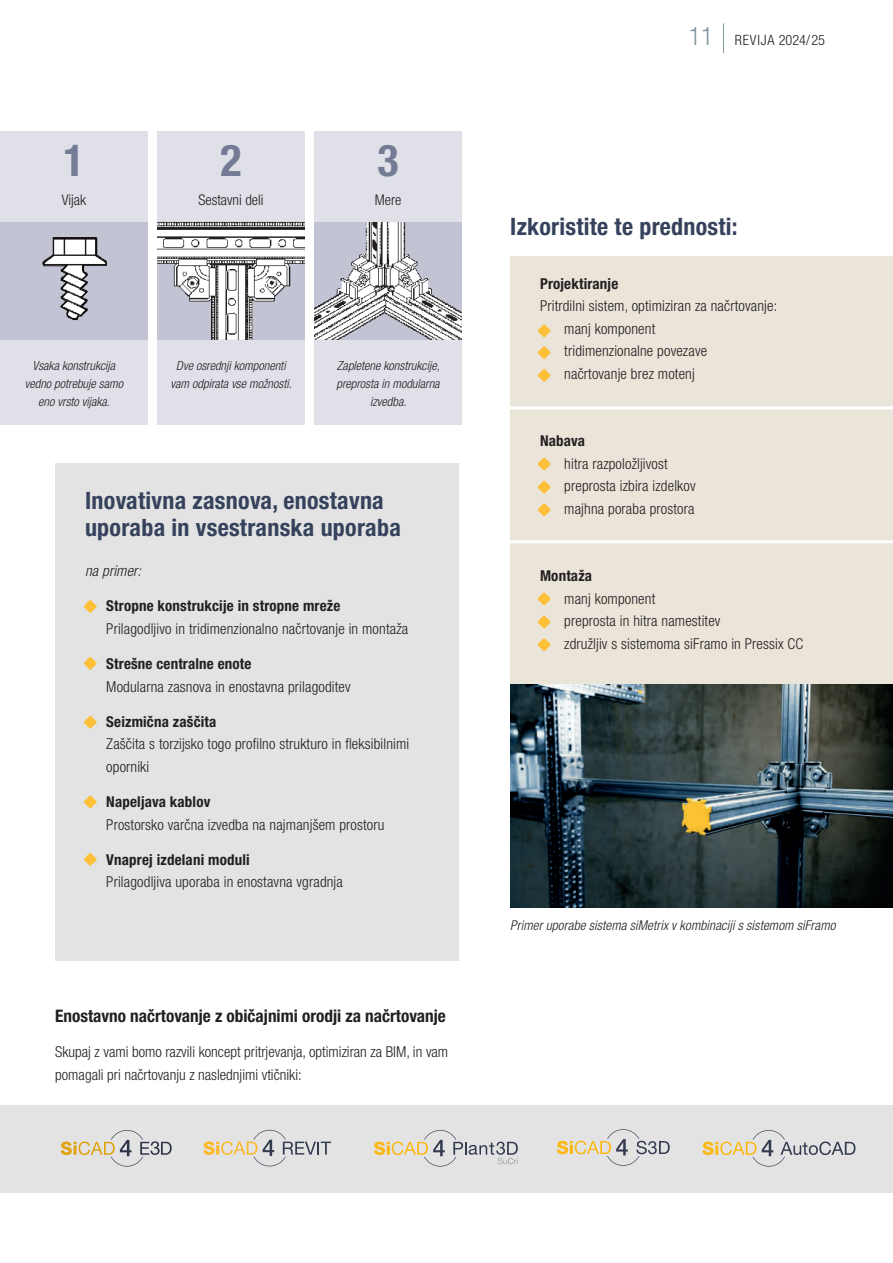
<style>
.page{position:relative;width:893px;height:1263px;background:#fff}
.page>*{position:absolute;margin:0;border:0;box-sizing:border-box;transform-origin:0 0}
.t1{font:700 condensed 43.95px "Helvetica Neue LT Pro";color:#737c94}
.t2{font:700 condensed 24px/27px "Helvetica Neue LT Pro";letter-spacing:.01em;color:#36425c}
.t3{font:700 condensed 17.25px "Helvetica Neue LT Pro";color:#231f20}
.t4{font:300 condensed 15px/22.5px "Helvetica Neue LT Pro";letter-spacing:.01em;color:#231f20}
.t5{font:700 condensed 15px "Helvetica Neue LT Pro";letter-spacing:.01em;color:#231f20}
.t6{font:italic 300 condensed 15px "Helvetica Neue LT Pro";letter-spacing:.01em;color:#231f20}
.t7{font:300 condensed 14.7px "Helvetica Neue LT Pro";color:#231f20}
.t8{font:300 condensed 14.25px "Helvetica Neue LT Pro";letter-spacing:.055em;color:#231f20}
.t9{font:italic 300 condensed 13.5px "Helvetica Neue LT Pro";letter-spacing:.01em;color:#231f20}
.t10{font:italic 300 condensed 12.6px/18px "Helvetica Neue LT Pro";color:#231f20;text-align:center}
.s1{font-size:25.5px;color:#83969f}
</style>
<div class="page">
<div style="left:55px;top:463px;width:404px;height:498px;background:#e3e3e4"></div>
<hr style="left:723px;top:23px;width:1px;height:30px;background:#83969f">
<div style="left:0;top:1106px;width:893px;height:87px;background:#e3e3e4"></div>
<svg style="left:61px;top:1130px;width:111px;height:36px"></svg>
<svg style="left:203px;top:1130px;width:128px;height:36px"></svg>
<svg style="left:374px;top:1130px;width:144px;height:36px"></svg>
<svg style="left:557px;top:1129px;width:113px;height:37px"></svg>
<svg style="left:702px;top:1130px;width:153px;height:36px"></svg>
<div style="left:510px;top:256px;width:383px;height:650px;background:#eae4d9"></div>
<img style="left:510px;top:684px;width:383px;height:223px">
<hr style="left:498px;top:406px;width:395px;height:3px;background:#fff">
<hr style="left:498px;top:540px;width:395px;height:3px;background:#fff">
<svg style="left:84px;top:600px;width:13px;height:13px"></svg>
<svg style="left:84px;top:657px;width:13px;height:13px"></svg>
<svg style="left:84px;top:716px;width:13px;height:12px"></svg>
<svg style="left:84px;top:796px;width:13px;height:12px"></svg>
<svg style="left:84px;top:853px;width:13px;height:13px"></svg>
<svg style="left:538px;top:324px;width:12px;height:13px"></svg>
<svg style="left:538px;top:346px;width:12px;height:13px"></svg>
<svg style="left:538px;top:369px;width:12px;height:13px"></svg>
<svg style="left:538px;top:458px;width:12px;height:12px"></svg>
<svg style="left:538px;top:481px;width:12px;height:12px"></svg>
<svg style="left:538px;top:503px;width:12px;height:13px"></svg>
<svg style="left:538px;top:593px;width:12px;height:12px"></svg>
<svg style="left:538px;top:616px;width:12px;height:12px"></svg>
<svg style="left:538px;top:638px;width:12px;height:13px"></svg>
<div style="left:0;top:132px;width:148px;height:293px;background:#dfe0e8"></div>
<div style="left:157px;top:132px;width:148px;height:293px;background:#dfe0e8"></div>
<div style="left:314px;top:132px;width:148px;height:293px;background:#dfe0e8"></div>
<div style="left:0;top:222px;width:148px;height:118px;background:#c3c4d3"></div>
<img style="left:42px;top:237px;width:65px;height:84px">
<img style="left:157px;top:222px;width:148px;height:118px">
<img style="left:314px;top:222px;width:148px;height:118px">
<h1 class="t1" style="left:63px;top:134px;width:23px">1</h1>
<p class="t7" style="left:62px;top:191px;width:26px">Vijak</p>
<p class="t7" style="left:198px;top:191px;width:67px">Sestavni deli</p>
<p class="t7" style="left:375px;top:191px;width:28px">Mere</p>
<h1 class="t1" style="left:220px;top:134px;width:23px">2</h1>
<h1 class="t1" style="left:377px;top:134px;width:23px">3</h1>
<p class="t10" style="left:25px;top:357px;width:100px">Vsaka konstrukcija vedno potrebuje samo eno vrsto vijaka.</p>
<p class="t10" style="left:171px;top:357px;width:123px">Dve osrednji komponenti vam odpirata vse možnosti.</p>
<p class="t10" style="left:336px;top:357px;width:105px">Zapletene konstrukcije, preprosta in modularna izvedba.</p>
<h2 class="t2" style="left:85px;top:487px;width:317px">Inovativna zasnova, enostavna uporaba in vsestranska uporaba</h2>
<p class="t6" style="left:85px;top:562px;width:58px">na primer:</p>
<p class="t5" style="left:106px;top:597px;width:236px">Stropne konstrukcije in stropne mreže</p>
<p class="t4" style="left:106px;top:617px;width:303px">Prilagodljivo in tridimenzionalno načrtovanje in montaža</p>
<p class="t5" style="left:106px;top:655px;width:147px">Strešne centralne enote</p>
<p class="t4" style="left:106px;top:675px;width:246px">Modularna zasnova in enostavna prilagoditev</p>
<p class="t5" style="left:106px;top:712px;width:112px">Seizmična zaščita</p>
<p class="t4" style="left:106px;top:733px;width:305px">Zaščita s torzijsko togo profilno strukturo in fleksibilnimi oporniki</p>
<p class="t5" style="left:106px;top:793px;width:106px">Napeljava kablov</p>
<p class="t4" style="left:106px;top:813px;width:280px">Prostorsko varčna izvedba na najmanjšem prostoru</p>
<p class="t5" style="left:106px;top:850px;width:145px">Vnaprej izdelani moduli</p>
<p class="t4" style="left:106px;top:871px;width:238px">Prilagodljiva uporaba in enostavna vgradnja</p>
<p class="t3" style="left:55px;top:1005px;width:392px">Enostavno načrtovanje z običajnimi orodji za načrtovanje</p>
<p class="t4" style="left:55px;top:1040px;width:394px">Skupaj z vami bomo razvili koncept pritrjevanja, optimiziran za BIM, in vam pomagali pri načrtovanju z naslednjimi vtičniki:</p>
<p class="t8" style="left:689px;top:32px;width:138px"><span class="s1">11</span> REVIJA 2024/25</p>
<h2 class="t2" style="left:510px;top:213px;width:229px">Izkoristite te prednosti:</h2>
<p class="t5" style="left:540px;top:274px;width:80px">Projektiranje</p>
<p class="t4" style="left:564px;top:295px;width:214px;text-indent:-24px">Pritrdilni sistem, optimiziran za načrtovanje: manj komponent<br>tridimenzionalne povezave<br>načrtovanje brez motenj</p>
<p class="t5" style="left:540px;top:432px;width:46px">Nabava</p>
<p class="t4" style="left:564px;top:452px;width:133px">hitra razpoložljivost preprosta izbira izdelkov majhna poraba prostora</p>
<p class="t5" style="left:540px;top:567px;width:54px">Montaža</p>
<p class="t4" style="left:564px;top:587px;width:240px">manj komponent<br>preprosta in hitra namestitev<br>združljiv s sistemoma siFramo in Pressix CC</p>
<p class="t9" style="left:510px;top:917px;width:327px">Primer uporabe sistema siMetrix v kombinaciji s sistemom siFramo</p>
</div>
